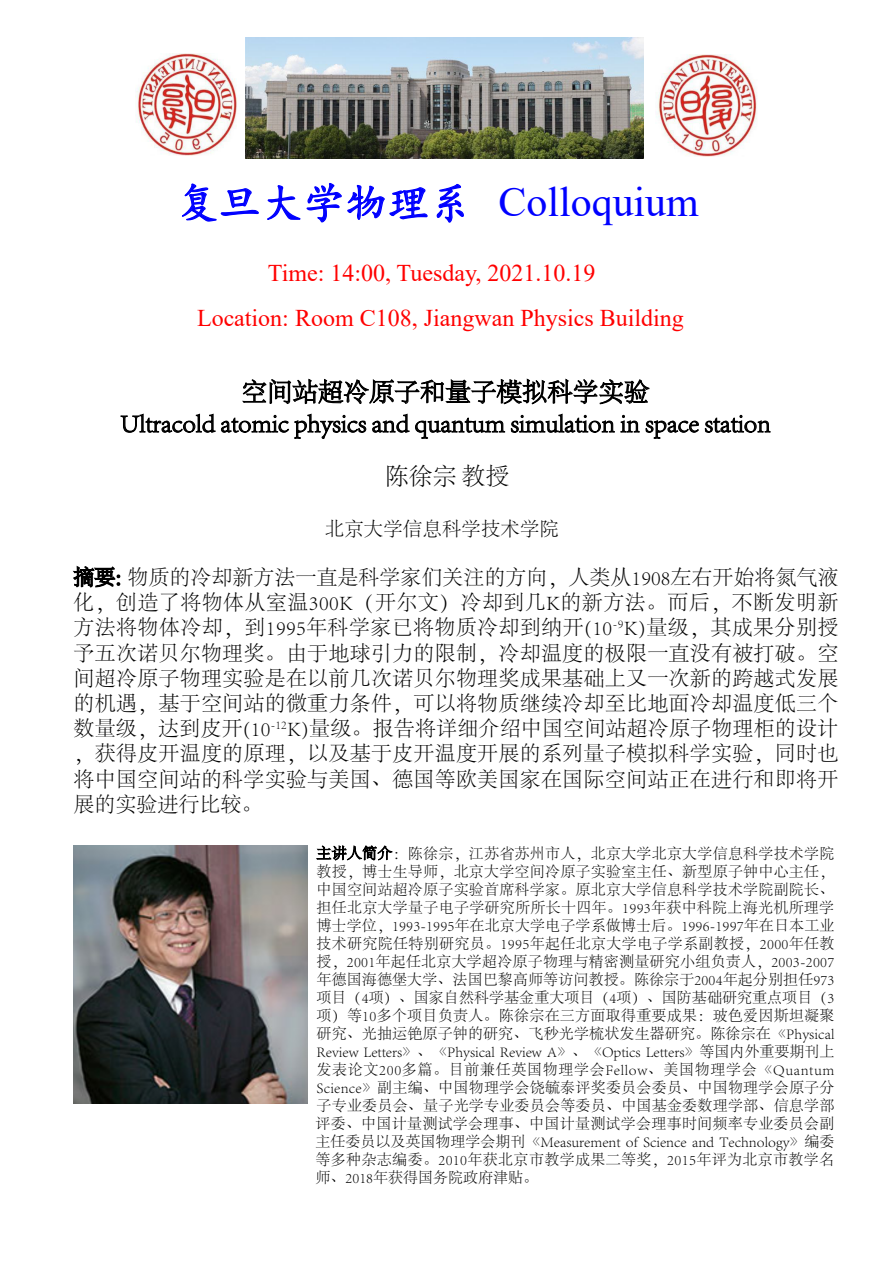
<style>
.page{position:relative;width:893px;height:1263px;background:#fff}
.page>*{position:absolute;margin:0;border:0;box-sizing:border-box;transform-origin:0 0}
.t1{font:42px "Times New Roman";color:#00f}
.t2{font:300 25.5px/30.6px "Adobe Song Std";color:#000;text-align:center}
.t3{font:24px "Times New Roman";color:#f00}
.t4{font:300 24px "Adobe Song Std";color:#000}
.t5{font:300 21px/25.2px "Adobe Song Std";letter-spacing:.01em;color:#000;text-align:justify}
.t6{font:300 19.5px "Adobe Song Std";color:#000}
.t7{font:300 15px/18px "Adobe Song Std";letter-spacing:.025em;color:#000;text-align:justify}
.s1{font-family:"Kai Ti"}
.s2{font-family:"Times New Roman";font-weight:400}
</style>
<div class="page">
<svg style="left:316px;top:845px;width:77px;height:16px"></svg>
<img style="left:136px;top:54px;width:101px;height:101px">
<img style="left:246px;top:37px;width:398px;height:121px">
<img style="left:656px;top:55px;width:101px;height:102px">
<svg style="left:182px;top:183px;width:77px;height:39px"></svg>
<svg style="left:267px;top:183px;width:161px;height:40px"></svg>
<svg style="left:436px;top:183px;width:28px;height:40px"></svg>
<svg style="left:73px;top:565px;width:48px;height:23px"></svg>
<img style="left:73px;top:845px;width:235px;height:258px">
<svg style="left:120px;top:378px;width:651px;height:61px"></svg>
<h1 class="t1" style="left:176px;top:173px;width:524px"><span class="s1">复旦大学物理系</span> Colloquium</h1>
<h3 class="t3" style="left:268px;top:256px;width:329px">Time: 14:00, Tuesday, 2021.10.19</h3>
<h3 class="t3" style="left:197px;top:301px;width:488px">Location: Room C108, Jiangwan Physics Building</h3>
<h2 class="t2" style="left:120px;top:378px;width:652px">空间站超冷原子和量子模拟科学实验<br>Ultracold atomic physics and quantum simulation in space station</h2>
<h3 class="t4" style="left:385px;top:464px;width:126px">陈徐宗 教授</h3>
<h3 class="t6" style="left:325px;top:518px;width:235px">北京大学信息科学技术学院</h3>
<p class="t5" style="left:73px;top:565px;width:766px">摘要<span class="s2">:</span> 物质的冷却新方法一直是科学家们关注的方向，人类从1908左右开始将氮气液化，创造了将物体从室温300K（开尔文）冷却到几K的新方法。而后，不断发明新方法将物体冷却，到1995年科学家已将物质冷却到纳开(10<sup>-9</sup>K)量级，其成果分别授予五次诺贝尔物理奖。由于地球引力的限制，冷却温度的极限一直没有被打破。空间超冷原子物理实验是在以前几次诺贝尔物理奖成果基础上又一次新的跨越式发展的机遇，基于空间站的微重力条件，可以将物质继续冷却至比地面冷却温度低三个数量级，达到皮开(10<sup>-12</sup>K)量级。报告将详细介绍中国空间站超冷原子物理柜的设计，获得皮开温度的原理，以及基于皮开温度开展的系列量子模拟科学实验，同时也将中国空间站的科学实验与美国、德国等欧美国家在国际空间站正在进行和即将开展的实验进行比较。</p>
<p class="t7" style="left:315px;top:845px;width:521px">主讲人简介：陈徐宗，江苏省苏州市人，北京大学北京大学信息科学技术学院教授，博士生导师，北京大学空间冷原子实验室主任、新型原子钟中心主任，中国空间站超冷原子实验首席科学家。原北京大学信息科学技术学院副院长、担任北京大学量子电子学研究所所长十四年。1993年获中科院上海光机所理学博士学位，1993-1995年在北京大学电子学系做博士后。1996-1997年在日本工业技术研究院任特别研究员。1995年起任北京大学电子学系副教授，2000年任教授，2001年起任北京大学超冷原子物理与精密测量研究小组负责人，2003-2007年德国海德堡大学、法国巴黎高师等访问教授。陈徐宗于2004年起分别担任973项目（4项）、国家自然科学基金重大项目（4项）、国防基础研究重点项目（3项）等10多个项目负责人。陈徐宗在三方面取得重要成果：玻色爱因斯坦凝聚研究、光抽运铯原子钟的研究、飞秒光学梳状发生器研究。陈徐宗在《Physical Review Letters》、《Physical Review A》、《Optics Letters》等国内外重要期刊上发表论文200多篇。目前兼任英国物理学会Fellow、美国物理学会《Quantum Science》副主编、中国物理学会饶毓泰评奖委员会委员、中国物理学会原子分子专业委员会、量子光学专业委员会等委员、中国基金委数理学部、信息学部评委、中国计量测试学会理事、中国计量测试学会理事时间频率专业委员会副主任委员以及英国物理学会期刊《Measurement of Science and Technology》编委等多种杂志编委。2010年获北京市教学成果二等奖，2015年评为北京市教学名师、2018年获得国务院政府津贴。</p>
</div>
